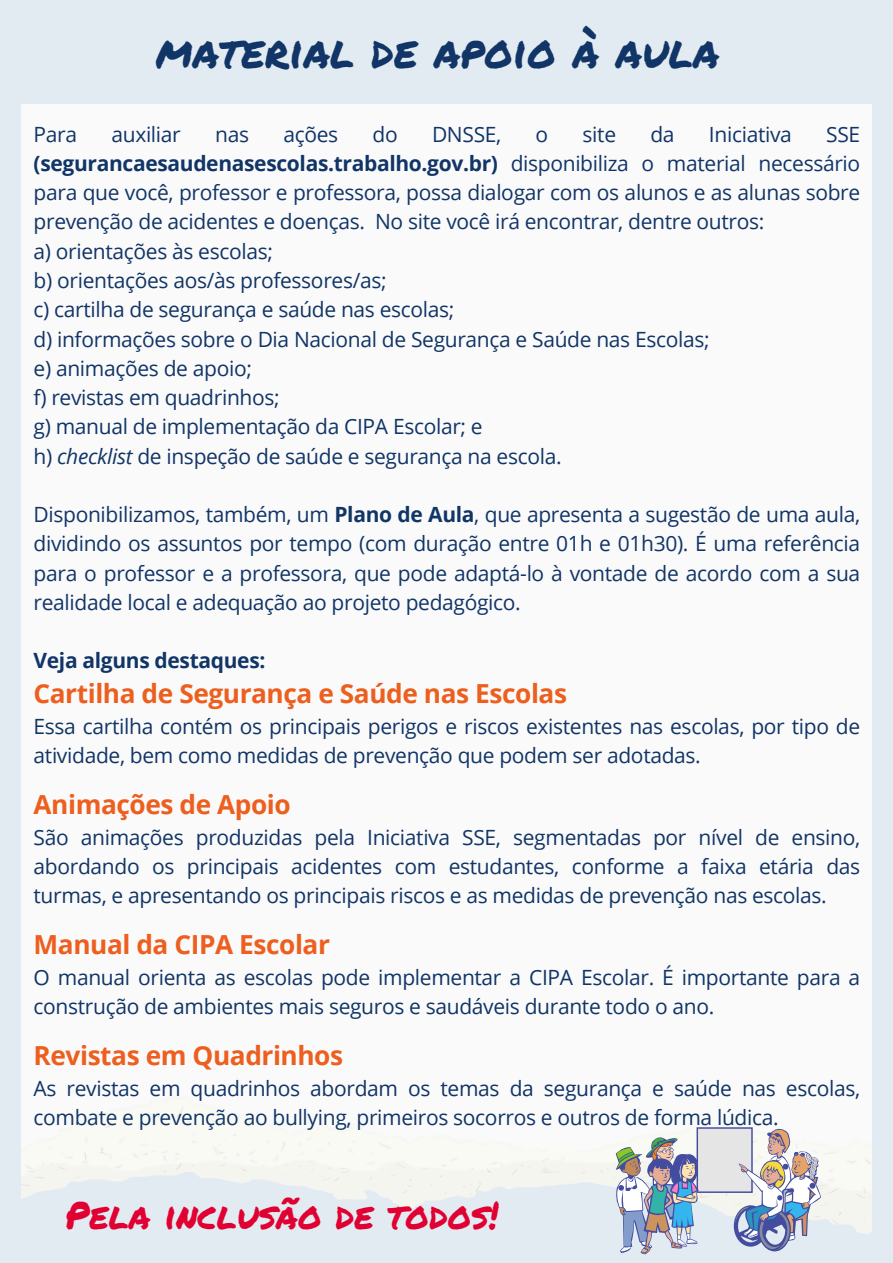
<style>
.page{position:relative;width:893px;height:1263px;background:#e3ebf2}
.page>*{position:absolute;margin:0;border:0;box-sizing:border-box;transform-origin:0 0}
.t1{font:45.38px "Permanent Marker";color:#113567}
.t2{font:37.5px "Permanent Marker";color:#e10032}
.t3{font:700 26.25px "Open Sans";letter-spacing:-.015em;color:#ed5f1e}
.t4{font:21px/29.2px "Open Sans";letter-spacing:-.015em;color:#113567;text-align:justify}
.t5{font:700 21px "Open Sans";letter-spacing:-.015em;color:#113567}
.s1{font-weight:700}
.s2{font-style:italic}
</style>
<div class="page">
<div style="left:22px;top:105px;width:849px;height:1129px;background:#fafafa"></div>
<div style="left:697px;top:1128px;width:55px;height:64px;background:#e5e5e5"></div>
<div style="left:696px;top:1127px;width:56px;height:66px;border:1px solid #434c9e"></div>
<svg style="left:611px;top:1134px;width:90px;height:121px"></svg>
<svg style="left:734px;top:1127px;width:86px;height:125px"></svg>
<h2 class="t1" style="left:156px;top:18px;width:565px">material de apoio à aula</h2>
<p class="t4" style="left:34px;top:119px;width:45px">Para</p>
<p class="t4" style="left:111px;top:119px;width:71px">auxiliar</p>
<p class="t4" style="left:215px;top:119px;width:35px">nas</p>
<p class="t4" style="left:283px;top:119px;width:56px">ações</p>
<p class="t4" style="left:372px;top:119px;width:27px">do</p>
<p class="t4" style="left:432px;top:119px;width:71px">DNSSE,</p>
<p class="t4" style="left:535px;top:119px;width:14px">o</p>
<p class="t4" style="left:582px;top:119px;width:35px">site</p>
<p class="t4" style="left:650px;top:119px;width:26px">da</p>
<p class="t4" style="left:709px;top:119px;width:84px">Iniciativa</p>
<p class="t4" style="left:34px;top:119px;width:828px;text-indent:792px">SSE <span class="s1">(segurancaesaudenasescolas.trabalho.gov.br)</span> disponibiliza o material necessário para que você, professor e professora, possa dialogar com os alunos e as alunas sobre prevenção de acidentes e doenças. No site você irá encontrar, dentre outros:</p>
<p class="t4" style="left:34px;top:236px;width:241px">a) orientações às escolas;</p>
<p class="t4" style="left:34px;top:265px;width:355px">b) orientações aos/às professores/as;</p>
<p class="t4" style="left:34px;top:294px;width:422px">c) cartilha de segurança e saúde nas escolas;</p>
<p class="t4" style="left:34px;top:324px;width:677px">d) informações sobre o Dia Nacional de Segurança e Saúde nas Escolas;</p>
<p class="t4" style="left:34px;top:353px;width:220px">e) animações de apoio;</p>
<p class="t4" style="left:34px;top:382px;width:248px">f) revistas em quadrinhos;</p>
<p class="t4" style="left:34px;top:411px;width:451px">g) manual de implementação da CIPA Escolar; e</p>
<p class="t4" style="left:34px;top:441px;width:529px">h) <span class="s2">checklist</span> de inspeção de saúde e segurança na escola.</p>
<p class="t4" style="left:34px;top:499px;width:828px">Disponibilizamos, também, um <span class="s1">Plano de Aula</span>, que apresenta a sugestão de uma aula, dividindo os assuntos por tempo (com duração entre 01h e 01h30). É uma referência para o professor e a professora, que pode adaptá-lo à vontade de acordo com a sua realidade local e adequação ao projeto pedagógico.</p>
<p class="t5" style="left:34px;top:646px;width:233px">Veja alguns destaques:</p>
<p class="t3" style="left:34px;top:675px;width:535px">Cartilha de Segurança e Saúde nas Escolas</p>
<p class="t4" style="left:34px;top:711px;width:828px">Essa cartilha contém os principais perigos e riscos existentes nas escolas, por tipo de atividade, bem como medidas de prevenção que podem ser adotadas.</p>
<p class="t3" style="left:34px;top:786px;width:259px">Animações de Apoio</p>
<p class="t4" style="left:34px;top:822px;width:828px">São animações produzidas pela Iniciativa SSE, segmentadas por nível de ensino, abordando os principais acidentes com estudantes, conforme a faixa etária das turmas, e apresentando os principais riscos e as medidas de prevenção nas escolas.</p>
<p class="t3" style="left:34px;top:926px;width:298px">Manual da CIPA Escolar</p>
<p class="t4" style="left:34px;top:962px;width:828px">O manual orienta as escolas pode implementar a CIPA Escolar. É importante para a construção de ambientes mais seguros e saudáveis durante todo o ano.</p>
<p class="t3" style="left:34px;top:1037px;width:311px">Revistas em Quadrinhos</p>
<p class="t4" style="left:34px;top:1073px;width:828px">As revistas em quadrinhos abordam os temas da segurança e saúde nas escolas, combate e prevenção ao bullying, primeiros socorros e outros de forma lúdica.</p>
<p class="t2" style="left:65px;top:1187px;width:435px">Pela inclusão de todos!</p>
</div>
